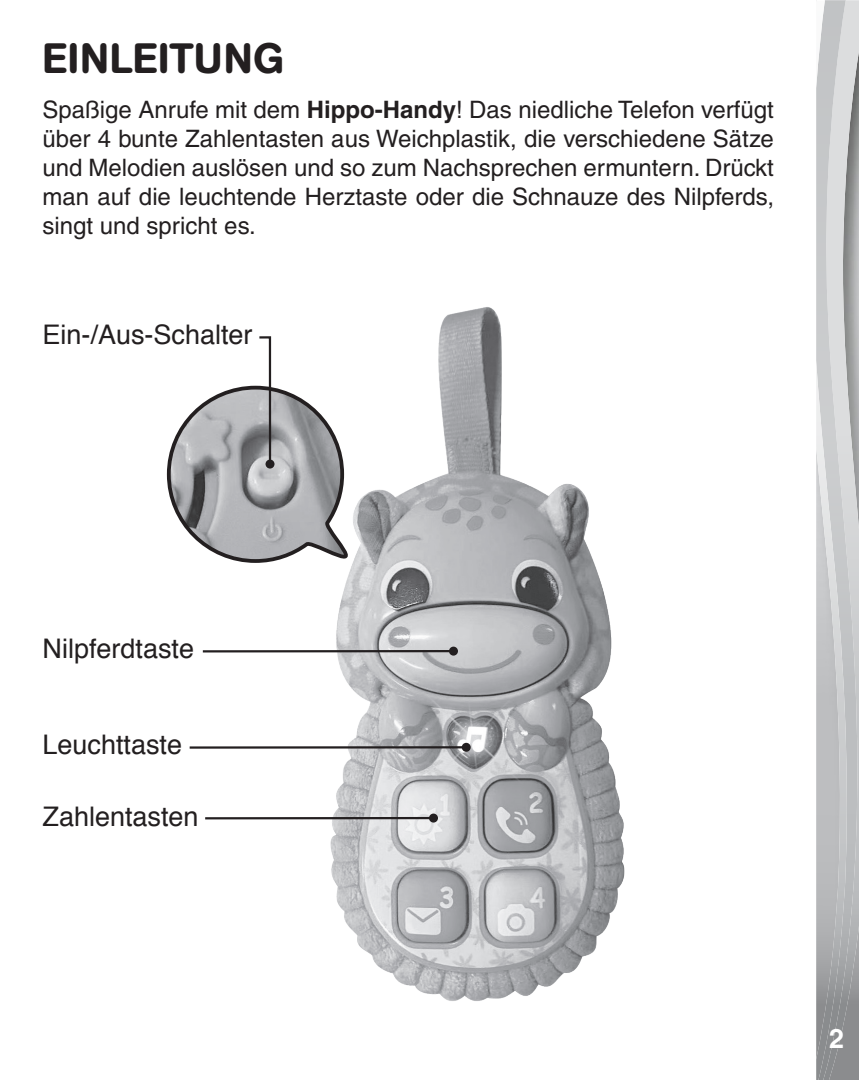
<style>
.page{position:relative;width:859px;height:1080px;background:#fff}
.page>*{position:absolute;margin:0;border:0;box-sizing:border-box;transform-origin:0 0}
.Headline{font:500 42px "AG Book Rounded";letter-spacing:.02em;color:#231f20}
.t1{font:27px "Helvetica";color:#231f20}
.t2{font:700 27px "Helvetica";color:#fff}
.Body_text{font:500 24px/28.8px "Helvetica";color:#231f20;text-align:justify}
.s1{font-weight:700}
</style>
<div class="page">
<img style="left:849px;top:3px;width:10px;height:1077px">
<svg style="left:816px;top:0;width:43px;height:3px"></svg>
<img style="left:816px;top:1px;width:33px;height:1079px">
<img style="left:189px;top:307px;width:436px;height:694px">
<hr style="left:203px;top:650px;width:250px;height:2px;background:#231f20">
<div style="left:449px;top:647px;width:9px;height:9px;background:#231f20;border-radius:50%"></div>
<hr style="left:190px;top:746px;width:276px;height:3px;background:#231f20">
<div style="left:462px;top:743px;width:9px;height:9px;background:#231f20;border-radius:50%"></div>
<hr style="left:205px;top:817px;width:228px;height:2px;background:#231f20">
<div style="left:429px;top:814px;width:9px;height:9px;background:#231f20;border-radius:50%"></div>
<svg style="left:166px;top:335px;width:188px;height:230px"></svg>
<div style="left:265px;top:460px;width:9px;height:9px;background:#231f20;border-radius:50%"></div>
<p class="Headline" style="left:43px;top:33px;width:243px">EINLEITUNG</p>
<p class="Body_text" style="left:43px;top:95px;width:733px">Spaßige Anrufe mit dem <span class="s1">Hippo-Handy</span>! Das niedliche Telefon verfügt über 4 bunte Zahlentasten aus Weichplastik, die verschiedene Sätze und Melodien auslösen und so zum Nachsprechen ermuntern. Drückt man auf die leuchtende Herztaste oder die Schnauze des Nilpferds, singt und spricht es.</p>
<p class="t1" style="left:43px;top:314px;width:212px">Ein-/Aus-Schalter</p>
<p class="t1" style="left:43px;top:628px;width:153px">Nilpferdtaste</p>
<p class="t1" style="left:43px;top:724px;width:141px">Leuchttaste</p>
<p class="t1" style="left:43px;top:796px;width:158px">Zahlentasten</p>
<p class="t2" style="left:829px;top:1022px;width:17px">2</p>
</div>
